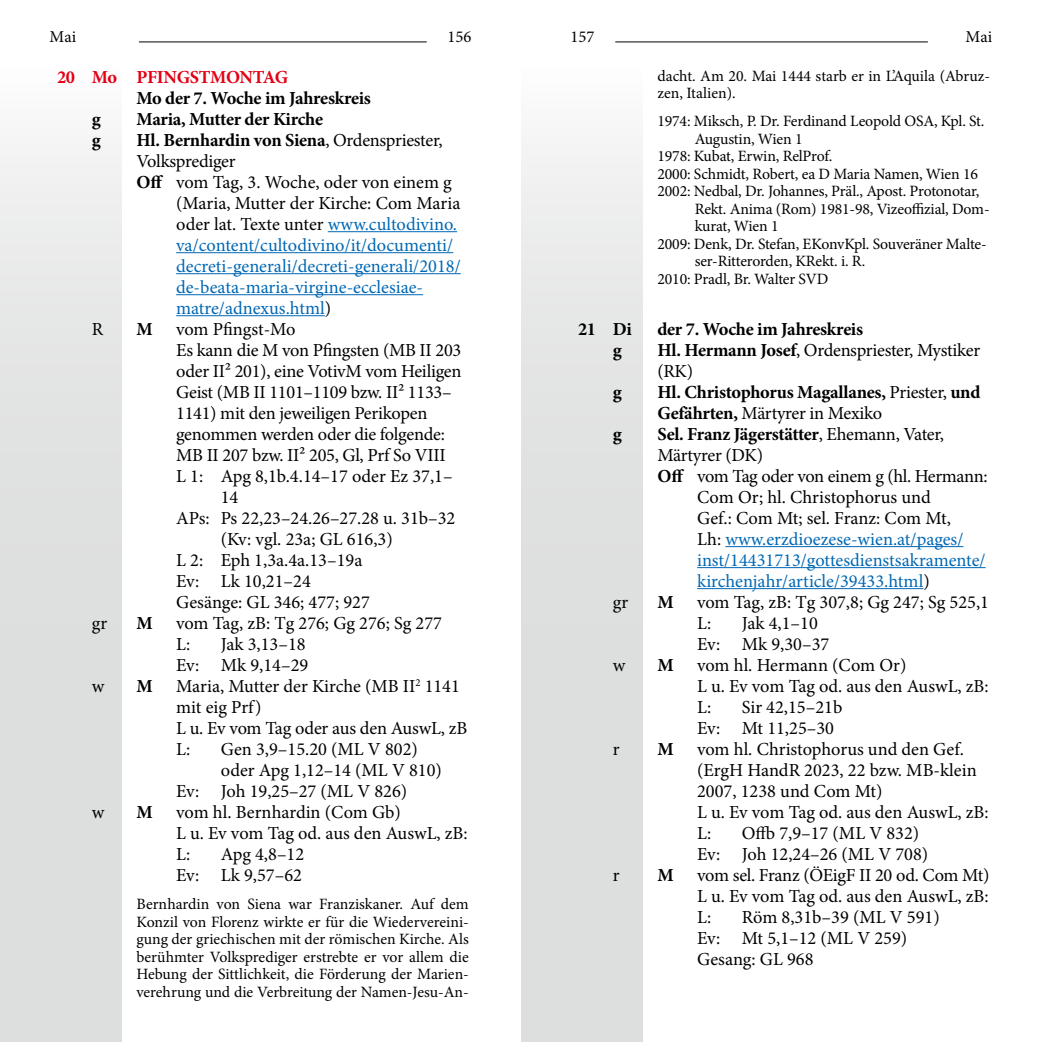
<style>
.page{position:relative;width:1042px;height:1042px;background:#fff}
.page>*{position:absolute;margin:0;border:0;box-sizing:border-box;transform-origin:0 0}
.t1{font:18.38px/21px "Minion Pro";letter-spacing:-.005em;color:#000}
.t2{font:18.38px "Minion Pro";color:#0068b4}
.t3{font:700 18.38px/21px "Minion Pro";letter-spacing:-.015em;color:#000}
.t4{font:700 18.38px "Minion Pro";letter-spacing:-.02em;color:#e30015}
.t5{font:16.62px "Minion Pro";color:#000}
.t6{font:15.75px/17.5px "Minion Pro";letter-spacing:-.01em;color:#000}
.s1{font-weight:700}
.s2{font-weight:400}
.s3{color:#000}
.s4{color:#0068b4}
</style>
<div class="page">
<div style="left:0;top:69px;width:122px;height:973px;background:linear-gradient(to bottom,#f0f0f0,#d6d8d8)"></div>
<div style="left:521px;top:69px;width:121px;height:973px;background:linear-gradient(to bottom,#f0f0f0,#d6d8d8)"></div>
<hr style="left:139px;top:41px;width:288px;height:1px;background:#000">
<hr style="left:615px;top:41px;width:313px;height:1px;background:#000">
<hr style="left:725px;top:546px;width:238px;height:1px;background:#0068b4">
<hr style="left:697px;top:567px;width:288px;height:1px;background:#0068b4">
<hr style="left:697px;top:588px;width:226px;height:1px;background:#0068b4">
<hr style="left:328px;top:231px;width:129px;height:1px;background:#0068b4">
<hr style="left:176px;top:252px;width:277px;height:1px;background:#0068b4">
<hr style="left:176px;top:273px;width:285px;height:1px;background:#0068b4">
<hr style="left:176px;top:294px;width:247px;height:1px;background:#0068b4">
<hr style="left:176px;top:315px;width:149px;height:1px;background:#0068b4">
<p class="t5" style="left:50px;top:25px;width:28px">Mai</p>
<p class="t5" style="left:447px;top:25px;width:25px">156</p>
<p class="t5" style="left:570px;top:25px;width:25px">157</p>
<p class="t5" style="left:965px;top:25px;width:28px">Mai</p>
<p class="t6" style="left:657px;top:67px;width:334px">dacht. Am 20. Mai 1444 starb er in L’Aquila (Abruz&shy;zen, Italien).</p>
<p class="t6" style="left:657px;top:113px;width:327px">1974: Miksch, P. Dr. Ferdinand Leopold OSA, Kpl. St.</p>
<p class="t6" style="left:695px;top:130px;width:109px">Augustin, Wien 1</p>
<p class="t6" style="left:657px;top:148px;width:175px">1978: Kubat, Erwin, RelProf.</p>
<p class="t6" style="left:657px;top:165px;width:322px">2000: Schmidt, Robert, ea D Maria Namen, Wien 16</p>
<p class="t6" style="left:657px;top:183px;width:323px">2002: Nedbal, Dr. Johannes, Präl., Apost. Protonotar,</p>
<p class="t6" style="left:695px;top:200px;width:296px">Rekt. Anima (Rom) 1981-98, Vizeoffizial, Dom-</p>
<p class="t6" style="left:695px;top:218px;width:85px">kurat, Wien 1</p>
<p class="t6" style="left:657px;top:235px;width:331px">2009: Denk, Dr. Stefan, EKonvKpl. Souveräner Malte-</p>
<p class="t6" style="left:695px;top:253px;width:170px">ser-Ritterorden, KRekt. i. R.</p>
<p class="t6" style="left:657px;top:270px;width:172px">2010: Pradl, Br. Walter SVD</p>
<p class="t3" style="left:578px;top:318px;width:55px">21 Di</p>
<p class="t3" style="left:657px;top:318px;width:207px">der 7. Woche im Jahreskreis</p>
<p class="t3" style="left:613px;top:339px;width:11px">g</p>
<p class="t1" style="left:657px;top:339px;width:324px"><span class="s1">Hl. Hermann Josef</span>, Ordenspriester, Mystiker (RK)</p>
<p class="t3" style="left:613px;top:381px;width:11px">g</p>
<p class="t3" style="left:657px;top:381px;width:324px">Hl. Christophorus Magallanes, <span class="s2">Priester,</span> und<br>Gefährten, <span class="s2">Märtyrer in Mexiko</span></p>
<p class="t3" style="left:613px;top:423px;width:11px">g</p>
<p class="t3" style="left:657px;top:423px;width:288px">Sel. Franz Jägerstätter<span class="s2">, Ehemann, Vater,</span></p>
<p class="t1" style="left:657px;top:444px;width:107px">Märtyrer (DK)</p>
<p class="t1" style="left:657px;top:465px;width:332px"><span class="s1">Off</span> vom Tag oder von einem g (hl. Hermann:</p>
<p class="t1" style="left:697px;top:486px;width:235px">Com Or; hl. Christophorus und</p>
<p class="t1" style="left:697px;top:507px;width:255px">Gef.: Com Mt; sel. Franz: Com Mt,</p>
<p class="t2" style="left:697px;top:527px;width:268px"><span class="s3">Lh:</span> www.erzdioezese-wien.at/pages/</p>
<p class="t2" style="left:697px;top:548px;width:290px">inst/14431713/gottesdienstsakramente/</p>
<p class="t2" style="left:697px;top:569px;width:234px">kirchenjahr/article/39433.html<span class="s3">)</span></p>
<p class="t1" style="left:613px;top:591px;width:17px">gr</p>
<p class="t3" style="left:657px;top:591px;width:18px">M</p>
<p class="t1" style="left:697px;top:591px;width:293px">vom Tag, zB: Tg 307,8; Gg 247; Sg 525,1<br>L:</p>
<p class="t4" style="left:57px;top:64px;width:233px">20 Mo PFINGSTMONTAG</p>
<p class="t3" style="left:136px;top:87px;width:236px">Mo der 7. Woche im Jahreskreis</p>
<p class="t3" style="left:92px;top:108px;width:11px">g</p>
<p class="t3" style="left:136px;top:108px;width:188px">Maria, Mutter der Kirche</p>
<p class="t3" style="left:92px;top:129px;width:11px">g</p>
<p class="t3" style="left:136px;top:129px;width:308px">Hl. Bernhardin von Siena<span class="s2">, Ordenspriester,</span></p>
<p class="t1" style="left:136px;top:151px;width:101px">Volksprediger</p>
<p class="t1" style="left:136px;top:172px;width:317px"><span class="s1">Off</span> vom Tag, 3. Woche, oder von einem g</p>
<p class="t1" style="left:176px;top:193px;width:286px">(Maria, Mutter der Kirche: Com Maria</p>
<p class="t1" style="left:176px;top:214px;width:280px">oder lat. Texte unter <span class="s4">www.cultodivino.</span></p>
<p class="t2" style="left:176px;top:233px;width:279px">va/content/cultodivino/it/documenti/</p>
<p class="t2" style="left:176px;top:254px;width:286px">decreti-generali/decreti-generali/2018/</p>
<p class="t2" style="left:176px;top:275px;width:248px">de-beata-maria-virgine-ecclesiae-</p>
<p class="t2" style="left:176px;top:296px;width:157px">matre/adnexus.html<span class="s3">)</span></p>
<p class="t1" style="left:92px;top:319px;width:13px">R</p>
<p class="t3" style="left:136px;top:318px;width:18px">M</p>
<p class="t1" style="left:176px;top:319px;width:121px">vom Pfingst-Mo</p>
<p class="t1" style="left:176px;top:340px;width:287px">Es kann die M von Pfingsten (MB II 203</p>
<p class="t1" style="left:176px;top:361px;width:287px">oder II² 201), eine VotivM vom Heiligen</p>
<p class="t1" style="left:176px;top:382px;width:277px">Geist (MB II 1101–1109 bzw. II² 1133–</p>
<p class="t1" style="left:176px;top:403px;width:253px">1141) mit den jeweiligen Perikopen</p>
<p class="t1" style="left:176px;top:424px;width:270px">genommen werden oder die folgende:</p>
<p class="t1" style="left:176px;top:445px;width:271px">MB II 207 bzw. II² 205, Gl, Prf So VIII</p>
<p class="t1" style="left:176px;top:466px;width:278px">L 1: Apg 8,1b.4.14–17 oder Ez 37,1–</p>
<p class="t1" style="left:221px;top:487px;width:19px">14</p>
<p class="t1" style="left:176px;top:508px;width:281px">APs: Ps 22,23–24.26–27.28 u. 31b–32</p>
<p class="t1" style="left:221px;top:529px;width:173px">(Kv: vgl. 23a; GL 616,3)</p>
<p class="t1" style="left:176px;top:550px;width:188px">L 2: Eph 1,3a.4a.13–19a</p>
<p class="t1" style="left:176px;top:571px;width:136px">Ev: Lk 10,21–24</p>
<p class="t1" style="left:176px;top:592px;width:195px">Gesänge: GL 346; 477; 927</p>
<p class="t1" style="left:92px;top:613px;width:17px">gr</p>
<p class="t3" style="left:136px;top:612px;width:18px">M</p>
<p class="t1" style="left:176px;top:613px;width:267px">vom Tag, zB: Tg 276; Gg 276; Sg 277<br>L:</p>
<p class="t1" style="left:697px;top:612px;width:134px;text-indent:45px">Jak 4,1–10<br>Ev: Mk 9,30–37</p>
<p class="t1" style="left:176px;top:634px;width:134px;text-align:right">Jak 3,13–18<br>Ev: Mk 9,14–29</p>
<p class="t1" style="left:613px;top:654px;width:14px">w</p>
<p class="t3" style="left:657px;top:654px;width:18px">M</p>
<p class="t1" style="left:697px;top:654px;width:293px">vom hl. Hermann (Com Or)<br>L u. Ev vom Tag od. aus den AuswL, zB:<br>L:</p>
<p class="t1" style="left:92px;top:676px;width:14px">w</p>
<p class="t3" style="left:136px;top:675px;width:18px">M</p>
<p class="t1" style="left:176px;top:676px;width:292px">Maria, Mutter der Kirche (MB II<sup>2</sup> 1141 mit eig Prf)<br>L u. Ev vom Tag oder aus den AuswL, zB<br>L:</p>
<p class="t1" style="left:697px;top:696px;width:147px;text-indent:45px">Sir 42,15–21b<br>Ev: Mt 11,25–30</p>
<p class="t1" style="left:613px;top:738px;width:8px">r</p>
<p class="t3" style="left:657px;top:738px;width:18px">M</p>
<p class="t1" style="left:697px;top:738px;width:293px">vom hl. Christophorus und den Gef. (ErgH HandR 2023, 22 bzw. MB-klein<br>2007, 1238 und Com Mt)<br>L u. Ev vom Tag od. aus den AuswL, zB:<br>L:</p>
<p class="t1" style="left:221px;top:739px;width:199px">Gen 3,9–15.20 (ML V 802)</p>
<p class="t1" style="left:221px;top:760px;width:223px">oder Apg 1,12–14 (ML V 810)</p>
<p class="t1" style="left:176px;top:781px;width:233px">Ev: Joh 19,25–27 (ML V 826)</p>
<p class="t1" style="left:92px;top:802px;width:14px">w</p>
<p class="t3" style="left:136px;top:801px;width:18px">M</p>
<p class="t1" style="left:176px;top:802px;width:293px">vom hl. Bernhardin (Com Gb)<br>L u. Ev vom Tag od. aus den AuswL, zB:<br>L:</p>
<p class="t1" style="left:697px;top:822px;width:233px;text-indent:45px">Offb 7,9–17 (ML V 832)<br>Ev: Joh 12,24–26 (ML V 708)</p>
<p class="t1" style="left:176px;top:844px;width:130px;text-align:right">Apg 4,8–12<br>Ev: Lk 9,57–62</p>
<p class="t6" style="left:136px;top:895px;width:334px;text-align:justify">Bernhardin von Siena war Franziskaner. Auf dem Konzil von Florenz wirkte er für die Wiedervereini&shy;gung der griechischen mit der römischen Kirche. Als berühmter Volksprediger erstrebte er vor allem die Hebung der Sittlichkeit, die Förderung der Marien&shy;verehrung und die Verbreitung der Namen-Jesu-An-</p>
<p class="t1" style="left:613px;top:864px;width:8px">r</p>
<p class="t3" style="left:657px;top:864px;width:18px">M</p>
<p class="t1" style="left:697px;top:864px;width:294px;text-align:justify">vom sel. Franz (ÖEigF II 20 od. Com Mt)<br>L u. Ev vom Tag od. aus den AuswL, zB:<br>L:</p>
<p class="t1" style="left:697px;top:906px;width:244px;text-indent:45px">Röm 8,31b–39 (ML V 591)<br>Ev: Mt 5,1–12 (ML V 259)<br>Gesang: GL 968</p>
</div>
